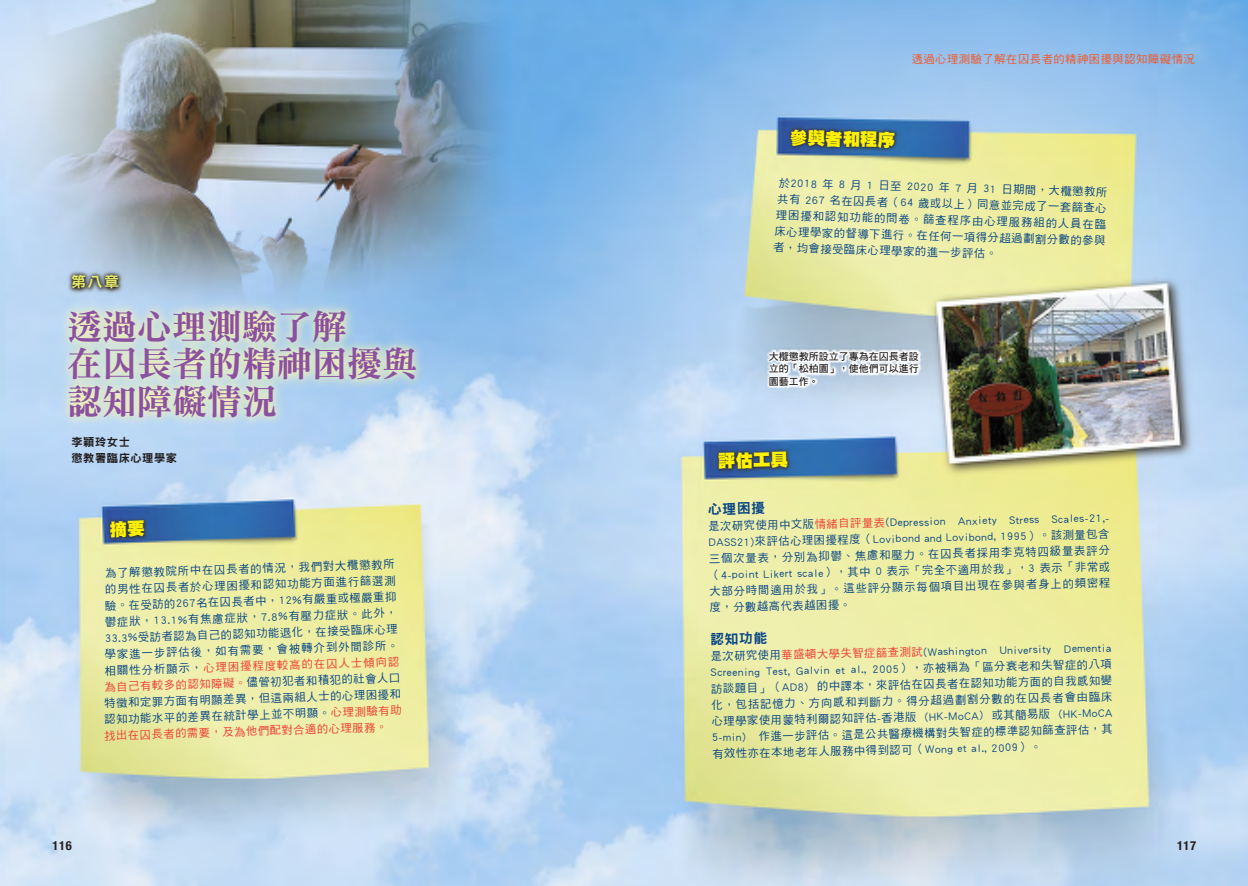
<style>
.page{position:relative;width:1248px;height:886px;background:#fff}
.page>*{position:absolute;margin:0;border:0;box-sizing:border-box;transform-origin:0 0}
.t1{font:35px/37.5px "DF Ming Std W9";color:#8b51a0}
.t2{font:17.5px "DF Hei Std W12";color:#fff101}
.t3{font:15px "DF Hei Std W9";color:#e4e76e}
.t4{font:13.75px "DF Hei Std W9";color:#0a4886}
.t5{font:700 condensed 12.5px "Helvetica Neue LT Pro";letter-spacing:.05em;color:#231f20}
.t6{font:11.25px/16.4px "DF Hei Std W5";color:#0a4886;text-align:justify}
.t7{font:11.25px "DF Hei Std W5";color:#ee3e35}
.t8{font:11.25px "DF Hei Std W5";letter-spacing:.05em;color:#f15929}
.t9{font:11.25px/16.2px "DF Hei Std W9";letter-spacing:.05em;color:#231f20}
.t10{font:10px/12.5px "DF Hei Std W7";color:#231f20;text-align:justify}
.s1{color:#0a4886}
.s2{color:#ee3e35}
</style>
<div class="page">
<img style="left:0;top:0;width:1247px;height:886px">
<svg style="left:110px;top:520px;width:34px;height:18px"></svg>
<h3 class="t3" style="left:71px;top:274px;width:49px">第八章</h3>
<h1 class="t1" style="left:67px;top:307px;width:351px">透過心理測驗了解<br>在囚長者的精神困擾與認知障礙情況</h1>
<p class="t9" style="left:71px;top:433px;width:107px">李穎玲女士<br>懲教署臨床心理學家</p>
<p class="t6" style="left:105px;top:565px;width:291px;rotate:-2deg">為了解懲教院所中在囚長者的情況，我們對大欖懲教所</p>
<p class="t6" style="left:105px;top:581px;width:292px;rotate:-2deg">的男性在囚長者於心理困擾和認知功能方面進行篩選測</p>
<p class="t6" style="left:105px;top:598px;width:293px;rotate:-2deg">驗。在受訪的267名在囚長者中，12%有嚴重或極嚴重抑</p>
<p class="t6" style="left:105px;top:614px;width:294px;rotate:-2deg">鬱症狀，13.1%有焦慮症狀，7.8%有壓力症狀。此外，</p>
<p class="t6" style="left:105px;top:630px;width:294px;rotate:-2deg">33.3%受訪者認為自己的認知功能退化，在接受臨床心理</p>
<p class="t6" style="left:104px;top:646px;width:295px;rotate:-2deg">學家進一步評估後，如有需要，會被轉介到外間診所。</p>
<p class="t7" style="left:104px;top:665px;width:296px;rotate:-2deg"><span class="s1">相關性分析顯示，</span>心理困擾程度較高的在囚人士傾向認</p>
<p class="t6" style="left:104px;top:679px;width:297px;rotate:-2deg"><span class="s2">為自己有較多的認知障礙。</span>儘管初犯者和積犯的社會人口</p>
<p class="t6" style="left:104px;top:695px;width:298px;rotate:-2deg">特徵和定罪方面有明顯差異，但這兩組人士的心理困擾和</p>
<p class="t6" style="left:104px;top:711px;width:299px;rotate:-2deg">認知功能水平的差異在統計學上並不明顯。<span class="s2">心理測驗有助</span></p>
<p class="t7" style="left:104px;top:730px;width:284px;rotate:-2deg">找出在囚長者的需要，及為他們配對合適的心理服務。</p>
<p class="t5" style="left:53px;top:838px;width:21px">116</p>
<p class="t8" style="left:911px;top:53px;width:284px">透過心理測驗了解在囚長者的精神困擾與認知障礙情況</p>
<h2 class="t2" style="left:790px;top:128px;width:106px;rotate:1deg">參與者和程序</h2>
<p class="t6" style="left:775px;top:173px;width:333px;rotate:2deg">於2018 年 8 月 1 日至 2020 年 7 月 31 日期間，大欖懲教所共有 267 名在囚長者（64 歲或以上）同意並完成了一套篩查心理困擾和認知功能的問卷。篩查程序由心理服務組的人員在臨床心理學家的督導下進行。在任何一項得分超過劃割分數的參與者，均會接受臨床心理學家的進一步評估。</p>
<p class="t10" style="left:768px;top:350px;width:151px">大欖懲教所設立了專為在囚長者設立的「松柏園」，使他們可以進行園藝工作。</p>
<h2 class="t2" style="left:717px;top:451px;width:71px;rotate:-1deg">評估工具</h2>
<p class="t4" style="left:708px;top:501px;width:59px;rotate:-1deg">心理困擾</p>
<p class="t6" style="left:708px;top:517px;width:402px;rotate:-1deg">是次研究使用中文版<span class="s2">情緒自評量表</span>(Depression Anxiety Stress Scales-21,- DASS21)來評估心理困擾程度（Lovibond and Lovibond, 1995）。該測量包含三個次量表，分別為抑鬱、焦慮和壓力。在囚長者採用李克特四級量表評分（4-point Likert scale），其中 0 表示「完全不適用於我」，3 表示「非常或大部分時間適用於我」。這些評分顯示每個項目出現在參與者身上的頻密程度，分數越高代表越困擾。</p>
<p class="t4" style="left:710px;top:631px;width:59px;rotate:-1deg">認知功能</p>
<p class="t6" style="left:710px;top:647px;width:402px;rotate:-1deg">是次研究使用<span class="s2">華盛頓大學失智症篩查測試</span>(Washington University Dementia Screening Test, Galvin et al., 2005），亦被稱為「區分衰老和失智症的八項訪談題目」（AD8) 的中譯本，來評估在囚長者在認知功能方面的自我感知變化，包括記憶力、方向感和判斷力。得分超過劃割分數的在囚長者會由臨床心理學家使用蒙特利爾認知評估-香港版 (HK-MoCA) 或其簡易版 (HK-MoCA 5-min) 作進一步評估。這是公共醫療機構對失智症的標準認知篩查評估，其有效性亦在本地老年人服務中得到認可（Wong et al., 2009）。</p>
<p class="t5" style="left:1176px;top:838px;width:21px">117</p>
</div>
